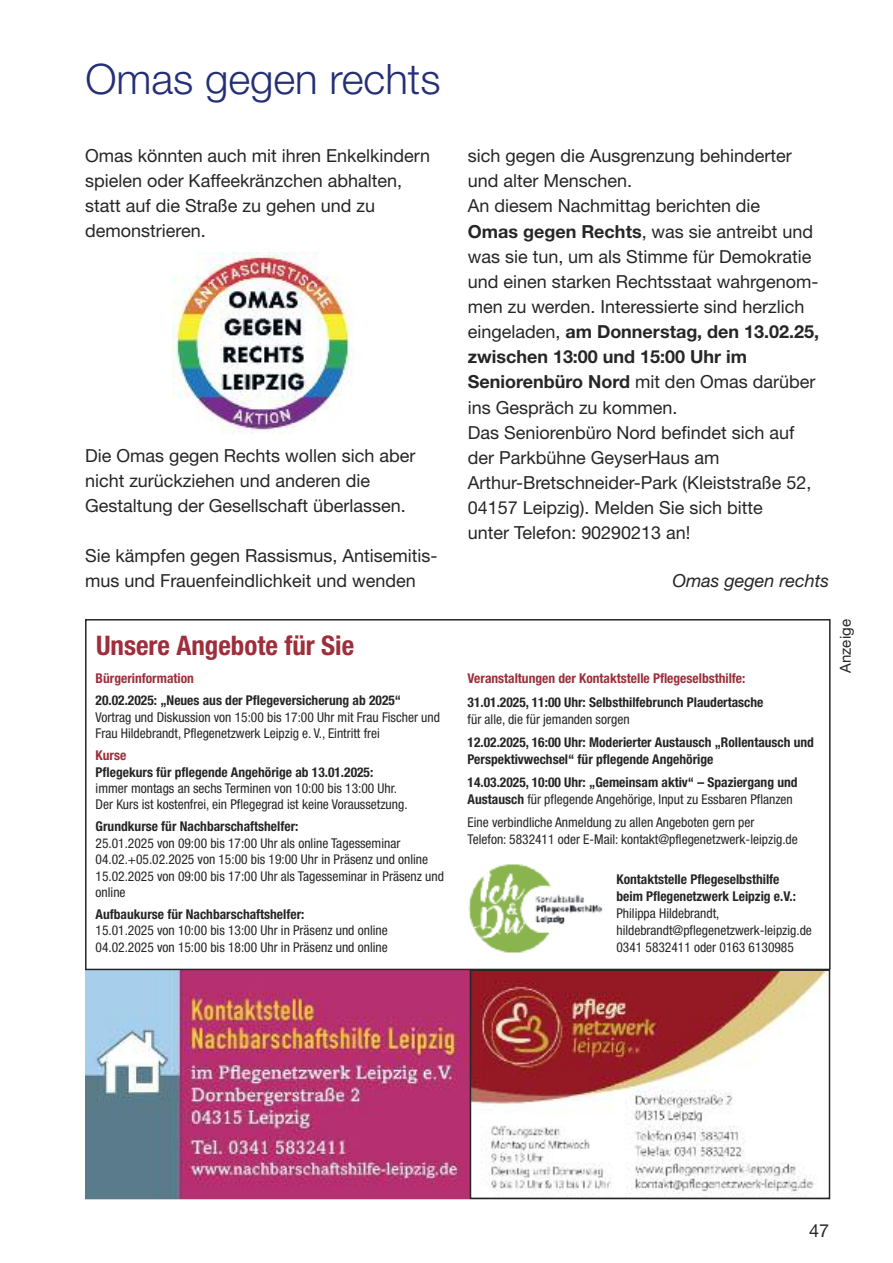
<style>
.page{position:relative;width:893px;height:1263px;background:#fff}
.page>*{position:absolute;margin:0;border:0;box-sizing:border-box;transform-origin:0 0}
.t1{font:300 42px "Helvetica Neue";color:#252f74}
.t2{font:700 condensed 27px "Helvetica Neue";color:#9e2e3c}
.t3{font:18px/25.2px "Helvetica Neue";color:#272627}
.t4{font:italic 18px "Helvetica Neue";color:#272627}
.t5{font:15.15px "Helvetica Neue";color:#272627}
.t6{font:condensed 13.5px/16.4px "Helvetica Neue";color:#272627}
.t7{font:700 condensed 13.5px/17px "Helvetica Neue";color:#272627}
.t8{font:700 condensed 13.5px "Helvetica Neue";color:#9e2e3c}
.s1{font-weight:700}
.s2{font-weight:400}
</style>
<div class="page">
<img style="left:85px;top:970px;width:742px;height:228px">
<div style="left:470px;top:969px;width:360px;height:230px;border:2px solid #272627"></div>
<hr style="left:85px;top:969px;width:745px;height:1px;background:#272627">
<img style="left:468px;top:864px;width:135px;height:89px">
<img style="left:173px;top:252px;width:181px;height:181px">
<h1 class="t1" style="left:85px;top:64px;width:357px">Omas gegen rechts</h1>
<p class="t3" style="left:85px;top:145px;width:347px">Omas könnten auch mit ihren Enkelkindern spielen oder Kaffeekränzchen abhalten, statt auf die Straße zu gehen und zu demonstrieren.</p>
<p class="t3" style="left:85px;top:445px;width:332px">Die Omas gegen Rechts wollen sich aber nicht zurückziehen und anderen die<br>Gestaltung der Gesellschaft überlassen.</p>
<p class="t3" style="left:85px;top:545px;width:354px">Sie kämpfen gegen Rassismus, Antisemitis&shy;mus und Frauenfeindlichkeit und wenden</p>
<h2 class="t2" style="left:96px;top:636px;width:260px">Unsere Angebote für Sie</h2>
<p class="t8" style="left:96px;top:674px;width:100px">Bürgerinformation</p>
<p class="t7" style="left:96px;top:693px;width:307px">20.02.2025: „Neues aus der Pflegeversicherung ab 2025“</p>
<p class="t6" style="left:96px;top:710px;width:346px">Vortrag und Diskussion von 15:00 bis 17:00 Uhr mit Frau Fischer und<br>Frau Hildebrandt, Pflegenetzwerk Leipzig e. V., Eintritt frei</p>
<p class="t8" style="left:96px;top:750px;width:32px">Kurse</p>
<p class="t7" style="left:96px;top:764px;width:279px">Pflegekurs für pflegende Angehörige ab 13.01.2025:</p>
<p class="t6" style="left:96px;top:781px;width:313px">immer montags an sechs Terminen von 10:00 bis 13:00 Uhr.<br>Der Kurs ist kostenfrei, ein Pflegegrad ist keine Voraussetzung.</p>
<p class="t7" style="left:96px;top:819px;width:204px">Grundkurse für Nachbarschaftshelfer:</p>
<p class="t6" style="left:96px;top:836px;width:350px">25.01.2025 von 09:00 bis 17:00 Uhr als online Tagesseminar 04.02.+05.02.2025 von 15:00 bis 19:00 Uhr in Präsenz und online 15.02.2025 von 09:00 bis 17:00 Uhr als Tagesseminar in Präsenz und online</p>
<p class="t7" style="left:96px;top:907px;width:210px">Aufbaukurse für Nachbarschaftshelfer:</p>
<p class="t6" style="left:96px;top:923px;width:294px">15.01.2025 von 10:00 bis 13:00 Uhr in Präsenz und online<br>04.02.2025 von 15:00 bis 18:00 Uhr in Präsenz und online</p>
<p class="t3" style="left:468px;top:145px;width:353px">sich gegen die Ausgrenzung behinderter und alter Menschen.<br>An diesem Nachmittag berichten die<br><span class="s1">Omas gegen Rechts</span>, was sie antreibt und was sie tun, um als Stimme für Demokratie und einen starken Rechtsstaat wahrgenom&shy;men zu werden. Interessierte sind herzlich eingeladen, <span class="s1">am Donnerstag, den 13.02.25, zwischen 13:00 und 15:00 Uhr im Seniorenbüro Nord</span> mit den Omas darüber ins Gespräch zu kommen.<br>Das Seniorenbüro Nord befindet sich auf der Parkbühne GeyserHaus am Arthur-Bretschneider-Park (Kleiststraße 52, 04157 Leipzig). Melden Sie sich bitte<br>unter Telefon: 90290213 an!</p>
<p class="t4" style="left:672px;top:574px;width:158px">Omas gegen rechts</p>
<p class="t8" style="left:468px;top:674px;width:279px">Veranstaltungen der Kontaktstelle Pflegeselbsthilfe:</p>
<p class="t7" style="left:468px;top:694px;width:297px">31.01.2025, 11:00 Uhr: Selbsthilfebrunch Plaudertasche</p>
<p class="t6" style="left:468px;top:712px;width:163px">für alle, die für jemanden sorgen</p>
<p class="t7" style="left:468px;top:734px;width:348px">12.02.2025, 16:00 Uhr: Moderierter Austausch „Rollentausch und<br>Perspektivwechsel“ für pflegende Angehörige</p>
<p class="t7" style="left:468px;top:775px;width:331px">14.03.2025, 10:00 Uhr: „Gemeinsam aktiv“ – Spaziergang und<br>Austausch <span class="s2">für pflegende Angehörige, Input zu Essbaren Pflanzen</span></p>
<p class="t6" style="left:468px;top:815px;width:332px;line-height:17px">Eine verbindliche Anmeldung zu allen Angeboten gern per<br>Telefon: 5832411 oder E-Mail: kontakt@pflegenetzwerk-leipzig.de</p>
<p class="t7" style="left:616px;top:872px;width:181px">Kontaktstelle Pflegeselbsthilfe beim Pflegenetzwerk Leipzig e.V.:</p>
<p class="t6" style="left:616px;top:906px;width:197px;line-height:17px">Philippa Hildebrandt, hildebrandt@pflegenetzwerk-leipzig.de<br>0341 5832411 oder 0163 6130985</p>
<p class="t5" style="left:840px;top:673px;width:55px;rotate:-90deg">Anzeige</p>
<p class="t3" style="left:809px;top:1219px;width:21px">47</p>
</div>
